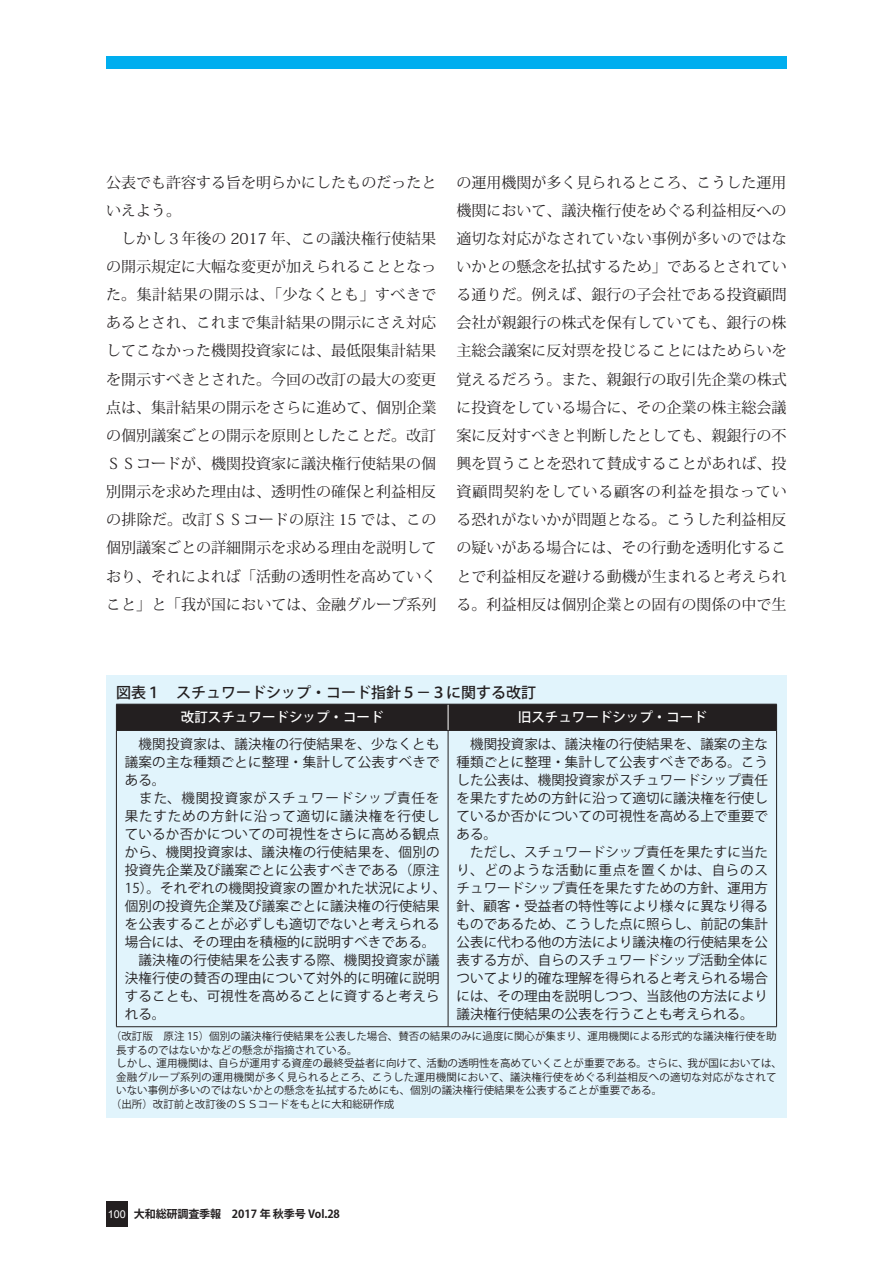
<style>
.page{position:relative;width:893px;height:1263px;background:#fff}
.page>*{position:absolute;margin:0;border:0;box-sizing:border-box;transform-origin:0 0}
.t1{font:15px/28.2px "Koz Min Pro";color:#231f20;text-align:justify}
.t2{font:500 15px "Koz Go Pro";color:#231f20}
.t3{font:13.5px/18px "Koz Go Pro";letter-spacing:.005em;color:#231f20}
.t4{font:500 13.5px "Koz Go Pro";color:#fff}
.t5{font:700 11.1px "Koz Go Pro";letter-spacing:-.02em;color:#231f20}
.t6{font:10.5px "Koz Go Pro";color:#231f20}
.s1{font-family:"Arial";font-weight:400;font-size:10.8px;color:#fff}
</style>
<div class="page">
<div style="left:106px;top:56px;width:681px;height:13px;background:#00aeef"></div>
<div style="left:106px;top:1201px;width:22px;height:26px;background:#231f20"></div>
<div style="left:106px;top:676px;width:681px;height:442px;background:#e1f4fc"></div>
<hr style="left:448px;top:731px;width:1px;height:295px;background:#231f20">
<div style="left:116px;top:704px;width:661px;height:26px;background:#231f20"></div>
<hr style="left:116px;top:730px;width:332px;height:1px;background:#231f20">
<hr style="left:116px;top:731px;width:1px;height:295px;background:#231f20">
<hr style="left:448px;top:730px;width:329px;height:1px;background:#231f20">
<hr style="left:776px;top:731px;width:1px;height:295px;background:#231f20">
<hr style="left:116px;top:1026px;width:332px;height:1px;background:#231f20">
<hr style="left:448px;top:1026px;width:329px;height:1px;background:#231f20">
<p class="t1" style="left:106px;top:167px;width:331px">公表でも許容する旨を明らかにしたものだったといえよう。</p>
<p class="t1" style="left:106px;top:224px;width:332px;text-indent:15px">しかし３年後の 2017 年、この議決権行使結果の開示規定に大幅な変更が加えられることとなった。集計結果の開示は、「少なくとも」すべきであるとされ、これまで集計結果の開示にさえ対応してこなかった機関投資家には、最低限集計結果を開示すべきとされた。今回の改訂の最大の変更点は、集計結果の開示をさらに進めて、個別企業の個別議案ごとの開示を原則としたことだ。改訂ＳＳコードが、機関投資家に議決権行使結果の個別開示を求めた理由は、透明性の確保と利益相反の排除だ。改訂ＳＳコードの原注 15 では、この個別議案ごとの詳細開示を求める理由を説明しており、それによれば「活動の透明性を高めていくこと」と「我が国においては、金融グループ系列</p>
<p class="t1" style="left:457px;top:167px;width:332px">の運用機関が多く見られるところ、こうした運用機関において、議決権行使をめぐる利益相反への適切な対応がなされていない事例が多いのではないかとの懸念を払拭するため」であるとされている通りだ。例えば、銀行の子会社である投資顧問会社が親銀行の株式を保有していても、銀行の株主総会議案に反対票を投じることにはためらいを覚えるだろう。また、親銀行の取引先企業の株式に投資をしている場合に、その企業の株主総会議案に反対すべきと判断したとしても、親銀行の不興を買うことを恐れて賛成することがあれば、投資顧問契約をしている顧客の利益を損なっている恐れがないかが問題となる。こうした利益相反の疑いがある場合には、その行動を透明化することで利益相反を避ける動機が生まれると考えられる。利益相反は個別企業との固有の関係の中で生</p>
<p class="t2" style="left:116px;top:683px;width:421px">図表１　スチュワードシップ・コード指針５－３に関する改訂</p>
<p class="t4" style="left:181px;top:709px;width:204px">改訂スチュワードシップ・コード</p>
<p class="t4" style="left:518px;top:709px;width:190px">旧スチュワードシップ・コード</p>
<p class="t3" style="left:125px;top:735px;width:323px">　機関投資家は、議決権の行使結果を、少なくとも議案の主な種類ごとに整理・集計して公表すべきである。<br>　また、機関投資家がスチュワードシップ責任を果たすための方針に沿って適切に議決権を行使しているか否かについての可視性をさらに高める観点から、機関投資家は、議決権の行使結果を、個別の投資先企業及び議案ごとに公表すべきである（原注<br>１５）。それぞれの機関投資家の置かれた状況により、個別の投資先企業及び議案ごとに議決権の行使結果を公表することが必ずしも適切でないと考えられる場合には、その理由を積極的に説明すべきである。　議決権の行使結果を公表する際、機関投資家が議決権行使の賛否の理由について対外的に明確に説明することも、可視性を高めることに資すると考えられる。</p>
<p class="t3" style="left:457px;top:735px;width:313px">　機関投資家は、議決権の行使結果を、議案の主な種類ごとに整理・集計して公表すべきである。こうした公表は、機関投資家がスチュワードシップ責任を果たすための方針に沿って適切に議決権を行使しているか否かについての可視性を高める上で重要である。<br>　ただし、スチュワードシップ責任を果たすに当たり、どのような活動に重点を置くかは、自らのスチュワードシップ責任を果たすための方針、運用方針、顧客・受益者の特性等により様々に異なり得るものであるため、こうした点に照らし、前記の集計公表に代わる他の方法により議決権の行使結果を公表する方が、自らのスチュワードシップ活動全体についてより的確な理解を得られると考えられる場合には、その理由を説明しつつ、当該他の方法により議決権行使結果の公表を行うことも考えられる。</p>
<p class="t6" style="left:111px;top:1030px;width:667px">（改訂版　原注１５）個別の議決権行使結果を公表した場合、賛否の結果のみに過度に関心が集まり、運用機関による形式的な議決権行使を助</p>
<p class="t6" style="left:116px;top:1043px;width:243px">長するのではないかなどの懸念が指摘されている。</p>
<p class="t6" style="left:116px;top:1057px;width:667px">しかし、運用機関は、自らが運用する資産の最終受益者に向けて、活動の透明性を高めていくことが重要である。さらに、我が国においては、</p>
<p class="t6" style="left:116px;top:1070px;width:662px">金融グループ系列の運用機関が多く見られるところ、こうした運用機関において、議決権行使をめぐる利益相反への適切な対応がなされて</p>
<p class="t6" style="left:116px;top:1084px;width:547px">いない事例が多いのではないかとの懸念を払拭するためにも、個別の議決権行使結果を公表することが重要である。</p>
<p class="t6" style="left:111px;top:1097px;width:285px">（出所）改訂前と改訂後のＳＳコードをもとに大和総研作成</p>
<p class="t5" style="left:108px;top:1207px;width:234px"><span class="s1">100</span> 大和総研調査季報　2017 年 秋季号 Vol.28</p>
</div>
